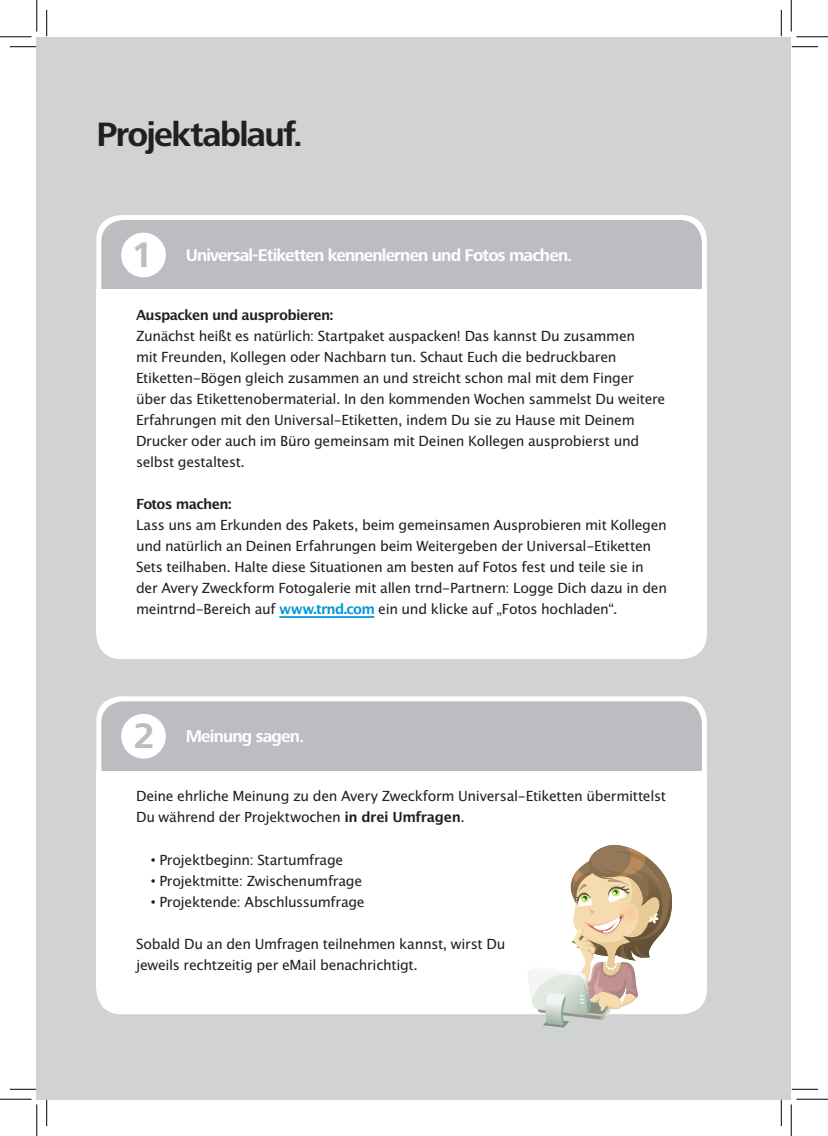
<style>
.page{position:relative;width:828px;height:1136px;background:#fff}
.page>*{position:absolute;margin:0;border:0;box-sizing:border-box;transform-origin:0 0}
.t1{font:700 36.75px "Frutiger Next LTW1 G";color:#bcbdc0}
.t2{font:700 35px "Frutiger Next LTW1 G";letter-spacing:-.045em;color:#231f20}
.t3{font:700 17.5px "Frutiger Next LTW1 G";letter-spacing:-.045em;color:#fff}
.t4{font:14px/21px "Lucida San Rom";letter-spacing:-.025em;color:#231f20}
.t5{font:14px "Lucida San Dem";letter-spacing:-.045em;color:#231f20}
.s1{font-family:"Lucida San Dem";color:#0095d9}
.s2{font-family:"Lucida San Dem"}
.s3{font-family:"Arial"}
</style>
<div class="page">
<div style="left:37px;top:37px;width:754px;height:1061px;background:#d1d2d4"></div>
<div style="left:96px;top:215px;width:610px;height:444px;background:#fff;border-radius:25px"></div>
<div style="left:96px;top:696px;width:610px;height:317px;background:#fff;border-radius:25px"></div>
<div style="left:101px;top:220px;width:600px;height:145px;background:#bcbdc0;border-radius:22px"></div>
<div style="left:101px;top:701px;width:600px;height:145px;background:#bcbdc0;border-radius:22px"></div>
<div style="left:121px;top:232px;width:45px;height:45px;background:#fff;border-radius:50%"></div>
<div style="left:121px;top:713px;width:45px;height:45px;background:#fff;border-radius:50%"></div>
<div style="left:96px;top:289px;width:610px;height:345px;background:#fff"></div>
<hr style="left:279px;top:616px;width:95px;height:1px;background:#0095d9">
<div style="left:96px;top:770px;width:610px;height:219px;background:#fff"></div>
<svg style="left:527px;top:845px;width:145px;height:182px"></svg>
<svg style="left:10px;top:46px;width:26px;height:1px"></svg>
<svg style="left:791px;top:46px;width:27px;height:1px"></svg>
<svg style="left:10px;top:1088px;width:26px;height:1px"></svg>
<svg style="left:792px;top:1088px;width:26px;height:1px"></svg>
<svg style="left:46px;top:10px;width:1px;height:26px"></svg>
<svg style="left:46px;top:1099px;width:1px;height:26px"></svg>
<svg style="left:781px;top:10px;width:1px;height:26px"></svg>
<svg style="left:781px;top:1099px;width:1px;height:26px"></svg>
<hr style="left:0;top:36px;width:32px;height:1px;background:#000">
<hr style="left:796px;top:36px;width:32px;height:1px;background:#000">
<hr style="left:0;top:1098px;width:32px;height:1px;background:#000">
<hr style="left:796px;top:1098px;width:32px;height:1px;background:#000">
<hr style="left:36px;top:0;width:1px;height:31px;background:#000">
<hr style="left:36px;top:1104px;width:1px;height:31px;background:#000">
<hr style="left:790px;top:0;width:1px;height:31px;background:#000">
<hr style="left:790px;top:1104px;width:1px;height:31px;background:#000">
<h2 class="t2" style="left:96px;top:115px;width:208px">Projektablauf.</h2>
<h1 class="t1" style="left:131px;top:234px;width:23px">1</h1>
<p class="t3" style="left:186px;top:245px;width:388px">Universal-Etiketten kennenlernen und Fotos machen.</p>
<p class="t5" style="left:136px;top:306px;width:199px">Auspacken und ausprobieren:</p>
<p class="t4" style="left:136px;top:326px;width:531px">Zunächst heißt es natürlich: Startpaket auspacken! Das kannst Du zusammen<br>mit Freunden, Kollegen oder Nachbarn tun. Schaut Euch die bedruckbaren Etiketten-Bögen gleich zusammen an und streicht schon mal mit dem Finger über das Etikettenobermaterial. In den kommenden Wochen sammelst Du weitere Erfahrungen mit den Universal-Etiketten, indem Du sie zu Hause mit Deinem Drucker oder auch im Büro gemeinsam mit Deinen Kollegen ausprobierst und selbst gestaltest.</p>
<p class="t5" style="left:136px;top:495px;width:97px">Fotos machen:</p>
<p class="t4" style="left:136px;top:515px;width:532px">Lass uns am Erkunden des Pakets, beim gemeinsamen Ausprobieren mit Kollegen und natürlich an Deinen Erfahrungen beim Weitergeben der Universal-Etiketten Sets teilhaben. Halte diese Situationen am besten auf Fotos fest und teile sie in der Avery Zweckform Fotogalerie mit allen trnd-Partnern: Logge Dich dazu in den meintrnd-Bereich auf <span class="s1">www.trnd.com</span> ein und klicke auf „Fotos hochladen“.</p>
<h1 class="t1" style="left:133px;top:714px;width:23px">2</h1>
<p class="t3" style="left:186px;top:726px;width:120px">Meinung sagen.</p>
<p class="t4" style="left:136px;top:786px;width:531px">Deine ehrliche Meinung zu den Avery Zweckform Universal-Etiketten übermittelst<br>Du während der Projektwochen <span class="s2">in drei Umfragen</span>.</p>
<p class="t4" style="left:151px;top:849px;width:194px"><span class="s3">•</span> Projektbeginn: Startumfrage</p>
<p class="t4" style="left:151px;top:870px;width:213px"><span class="s3">•</span> Projektmitte: Zwischenumfrage</p>
<p class="t4" style="left:151px;top:891px;width:215px"><span class="s3">•</span> Projektende: Abschlussumfrage</p>
<p class="t4" style="left:136px;top:933px;width:371px">Sobald Du an den Umfragen teilnehmen kannst, wirst Du jeweils rechtzeitig per eMail benachrichtigt.</p>
</div>
